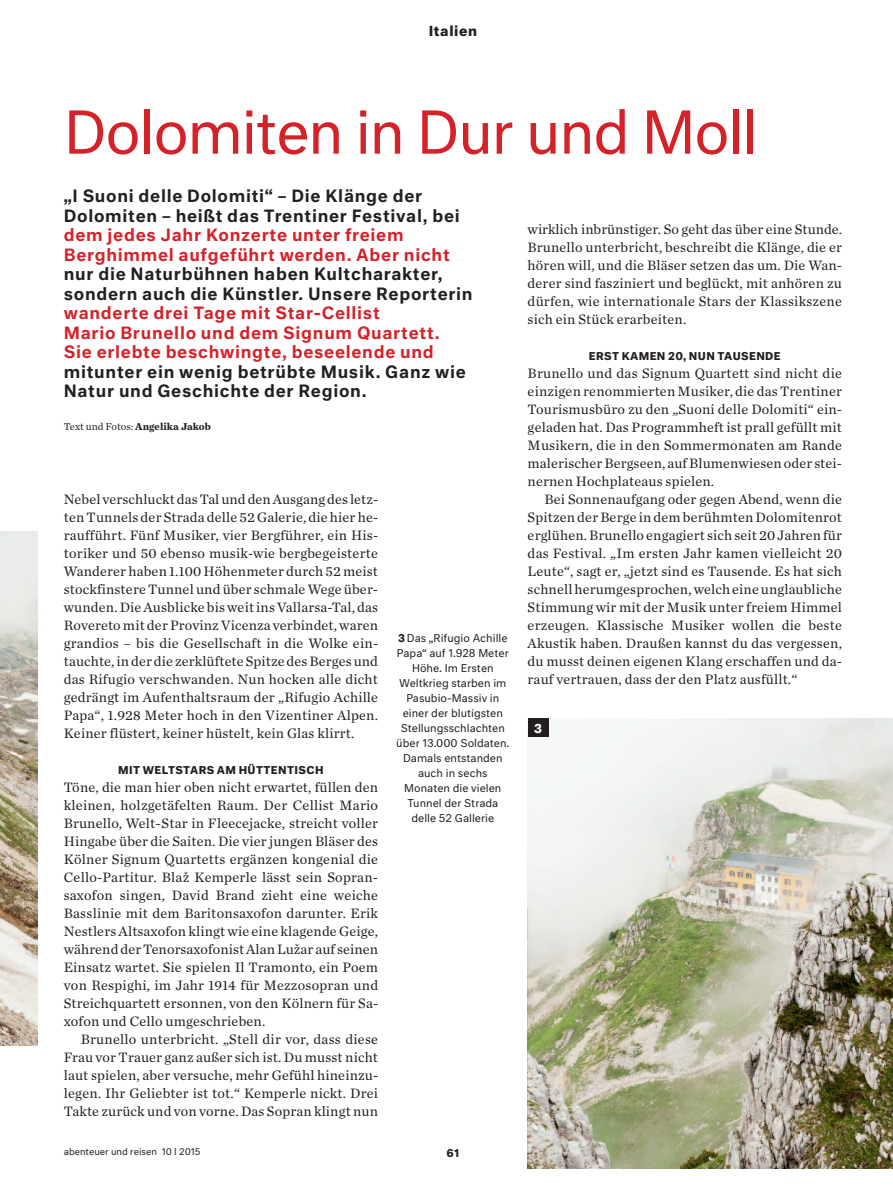
<style>
.page{position:relative;width:893px;height:1191px;background:#fff}
.page>*{position:absolute;margin:0;border:0;box-sizing:border-box;transform-origin:0 0}
.t1{font:57.3px "Neutral Std";letter-spacing:-.025em;color:#d52229}
.t2{font:500 16.5px/19.5px "Neutral Std";letter-spacing:.045em;color:#231f20}
.t3{font:500 16.5px/19.5px "Neutral Std";letter-spacing:.045em;color:#d52229}
.t4{font:14.25px/18px "Chronicle Text G1";letter-spacing:.01em;color:#231f20;text-align:justify}
.t5{font:700 13.5px "Neutral Std";letter-spacing:.045em;color:#231f20}
.t6{font:700 12px "Neutral Std";color:#fff}
.t7{font:10.5px/15px "Neutral Std";color:#231f20;text-align:center}
.t8{font:700 10.5px "Neutral Std";letter-spacing:.035em;color:#231f20}
.t9{font:10.5px "Chronicle Text G1";color:#231f20}
.t10{font:9px "Neutral Std";color:#231f20}
.s1{font-weight:700}
</style>
<div class="page">
<img style="left:528px;top:718px;width:365px;height:450px">
<img style="left:0;top:531px;width:37px;height:514px">
<div style="left:528px;top:718px;width:21px;height:19px;background:#231f20"></div>
<p class="t5" style="left:429px;top:26px;width:50px">Italien</p>
<h1 class="t1" style="left:64px;top:109px;width:695px">Dolomiten in Dur und Moll</h1>
<p class="t2" style="left:64px;top:188px;width:397px">„I Suoni delle Dolomiti“ – Die Klänge der<br>Dolomiten – heißt das Trentiner Festival, bei</p>
<p class="t3" style="left:64px;top:227px;width:388px">dem jedes Jahr Konzerte unter freiem<br>Berghimmel aufgeführt werden. Aber nicht</p>
<p class="t2" style="left:64px;top:266px;width:410px">nur die Naturbühnen haben Kultcharakter, sondern auch die Künstler. Unsere Reporterin</p>
<p class="t3" style="left:64px;top:305px;width:377px">wanderte drei Tage mit Star-Cellist<br>Mario Brunello und dem Signum Quartett.<br>Sie erlebte beschwingte, beseelende und</p>
<p class="t2" style="left:64px;top:363px;width:404px">mitunter ein wenig betrübte Musik. Ganz wie<br>Natur und Geschichte der Region.</p>
<p class="t9" style="left:64px;top:423px;width:149px">Text und Fotos: <span class="s1">Angelika Jakob</span></p>
<p class="t4" style="left:528px;top:222px;width:316px">wirklich inbrünstiger. So geht das über eine Stunde.<br>Brunello unterbricht, beschreibt die Klänge, die er hören will, und die Bläser setzen das um. Die Wan&shy;derer sind fasziniert und beglückt, mit anhören zu dürfen, wie internationale Stars der Klassikszene sich ein Stück erarbeiten.</p>
<p class="t8" style="left:589px;top:352px;width:194px">ERST KAMEN 20, NUN TAUSENDE</p>
<p class="t4" style="left:528px;top:366px;width:316px">Brunello und das Signum Quartett sind nicht die einzigen renommierten Musiker, die das Trentiner Tourismusbüro zu den „Suoni delle Dolomiti“ ein&shy;geladen hat. Das Programmheft ist prall gefüllt mit Musikern, die in den Sommermonaten am Rande malerischerBergseen, aufBlumenwiesenoder stei&shy;nernen Hochplateaus spielen.</p>
<p class="t4" style="left:528px;top:492px;width:316px;text-indent:17px">Bei Sonnenaufgang oder gegen Abend, wenn die Spitzen derBerge in dem berühmten Dolomitenrot erglühen.Brunello engagiert sich seit 20Jahrenfür das Festival. „Im ersten Jahr kamen vielleicht 20<br>Leute“, sagt er, „jetzt sind es Tausende. Es hat sich schnellherumgesprochen,welcheine unglaubliche Stimmung wir mit der Musik unter freiem Himmel erzeugen. Klassische Musiker wollen die beste Akustik haben. Draußen kannst du das vergessen, du musst deinen eigenen Klang erschaffen und da&shy;rauf vertrauen, dass der den Platz ausfüllt.“</p>
<p class="t4" style="left:64px;top:492px;width:316px">Nebel verschluckt dasTalund denAusgang des letz&shy;tenTunnels der Strada delle 52 Galerie, die hier he&shy;raufführt. Fünf Musiker, vier Bergführer, ein His&shy;toriker und 50 ebenso musik-wie bergbegeisterte Wanderer haben 1.100 Höhenmeter durch 52 meist stockfinstereTunnel und über schmaleWege über&shy;wunden.DieAusblicke bisweitinsVallarsa-Tal, das Rovereto mit der ProvinzVicenza verbindet, waren grandios – bis die Gesellschaft in die Wolke ein&shy;tauchte,inder die zerklüftete Spitze desBerges und das Rifugio verschwanden. Nun hocken alle dicht gedrängt im Aufenthaltsraum der „Rifugio Achille Papa“, 1.928 Meter hoch in den Vizentiner Alpen.<br>Keiner flüstert, keiner hüstelt, kein Glas klirrt.</p>
<p class="t8" style="left:118px;top:766px;width:207px">MIT WELTSTARS AM HÜTTENTISCH</p>
<p class="t4" style="left:64px;top:780px;width:316px">Töne, die man hier oben nicht erwartet, füllen den kleinen, holzgetäfelten Raum. Der Cellist Mario Brunello, Welt-Star in Fleecejacke, streicht voller Hingabe über die Saiten. Die vier jungen Bläser des Kölner Signum Quartetts ergänzen kongenial die Cello-Partitur. Blaž Kemperle lässt sein Sopran&shy;saxofon singen, David Brand zieht eine weiche Basslinie mit dem Baritonsaxofon darunter. Erik NestlersAltsaxofon klingt wie eine klagende Geige, während derTenorsaxofonistAlanLužar auf seinen Einsatz wartet. Sie spielen Il Tramonto, ein Poem von Respighi, im Jahr 1914 für Mezzosopran und Streichquartett ersonnen, von den Kölnern für Sa&shy;xofon und Cello umgeschrieben.</p>
<p class="t4" style="left:64px;top:1032px;width:316px;text-indent:17px">Brunello unterbricht. „Stell dir vor, dass diese Frau vor Trauer ganz außer sich ist. Du musst nicht laut spielen, aber versuche, mehr Gefühl hineinzu&shy;legen. Ihr Geliebter ist tot.“ Kemperle nickt. Drei Takte zurück und von vorne. Das Sopran klingt nun</p>
<p class="t7" style="left:396px;top:631px;width:115px"><span class="s1">3</span> Das „Rifugio Achille<br>Papa“ auf 1.928 Meter<br>Höhe. Im Ersten<br>Weltkrieg starben im<br>Pasubio-Massiv in einer der blutigsten<br>Stellungsschlachten über 13.000 Soldaten.<br>Damals entstanden auch in sechs<br>Monaten die vielen<br>Tunnel der Strada delle 52 Gallerie</p>
<p class="t6" style="left:534px;top:723px;width:9px">3</p>
<p class="t10" style="left:64px;top:1148px;width:138px">abenteuer und reisen 10 I 2015</p>
<p class="t8" style="left:446px;top:1148px;width:14px">61</p>
</div>
